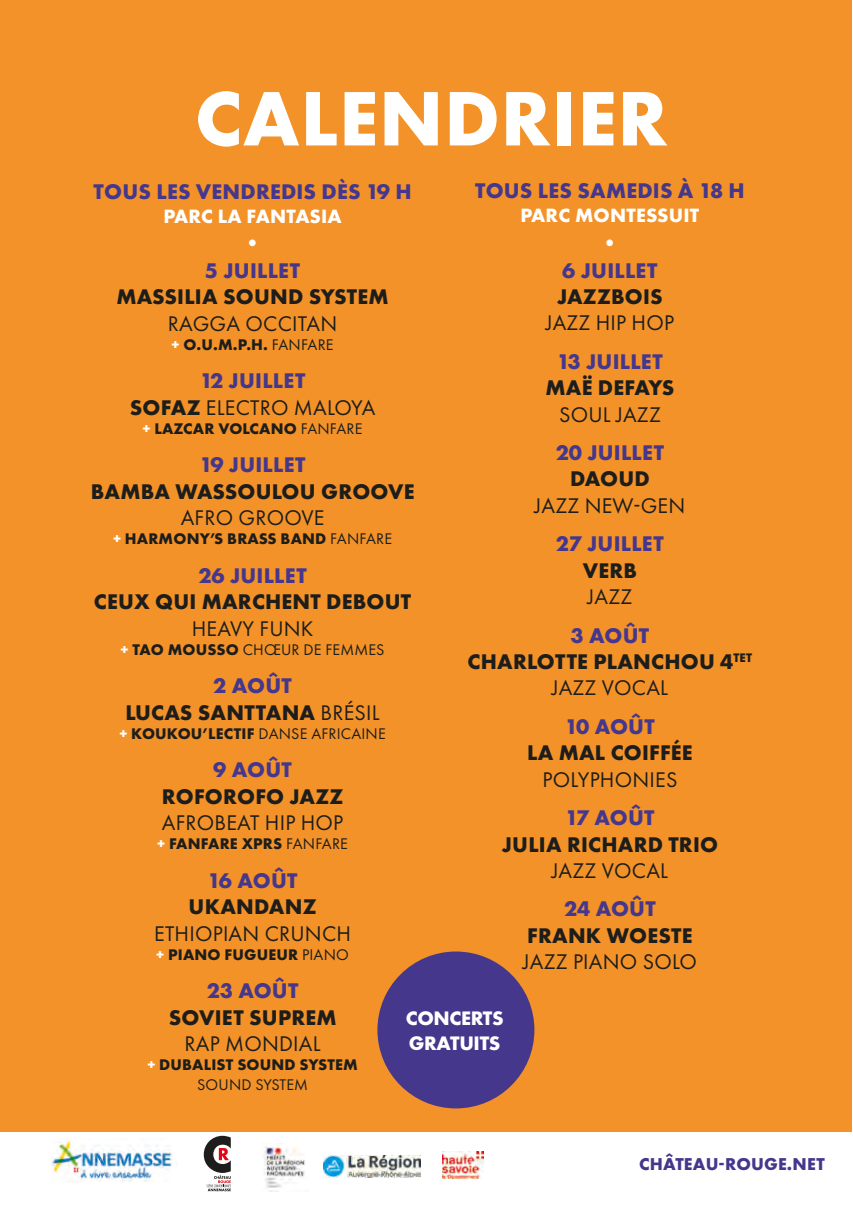
<style>
.page{position:relative;width:853px;height:1214px;background:#fff}
.page>*{position:absolute;margin:0;border:0;box-sizing:border-box;transform-origin:0 0}
.t1{font:700 80px "Futura PT";letter-spacing:.01em;color:#fff}
.t2{font:700 24px "Futura PT";color:#fff}
.t3{font:700 22px/26.4px "Futura PT";letter-spacing:.01em;color:#1d1d1b;text-align:center}
.t4{font:700 22px "Futura PT";letter-spacing:.01em;color:#44378d}
.t5{font:22px "Futura PT";letter-spacing:.01em;color:#1d1d1b}
.t6{font:700 20.2px "Futura PT";letter-spacing:-.015em;color:#fff}
.t7{font:700 20px "Futura PT";letter-spacing:.01em;color:#fff}
.t8{font:700 17.8px "Futura PT";letter-spacing:.01em;color:#45378c}
.t9{font:700 16px "Futura PT";letter-spacing:.01em;color:#1d1d1b}
.t10{font:16px "Futura PT";letter-spacing:.01em;color:#1d1d1b}
.s1{color:#fff}
.s2{font-weight:400}
.s3{font-weight:700}
.s4{font-weight:700;color:#fff}
</style>
<div class="page">
<div style="left:0;top:0;width:850px;height:1131px;background:#f39228"></div>
<img style="left:52px;top:1140px;width:121px;height:42px">
<svg style="left:204px;top:1135px;width:27px;height:56px"></svg>
<img style="left:442px;top:1151px;width:41px;height:27px">
<div style="left:377px;top:951px;width:157px;height:157px;background:#45378c;border-radius:50%"></div>
<img style="left:262px;top:1143px;width:43px;height:48px">
<img style="left:324px;top:1155px;width:96px;height:22px">
<p class="t1" style="left:195px;top:67px;width:474px">CALENDRIER</p>
<p class="t4" style="left:475px;top:177px;width:271px">TOUS LES SAMEDIS À 18 H</p>
<p class="t7" style="left:520px;top:203px;width:180px">PARC MONTESSUIT</p>
<p class="t2" style="left:597px;top:228px;width:25px">•</p>
<p class="t4" style="left:562px;top:256px;width:97px">6 JUILLET</p>
<p class="t3" style="left:557px;top:283px;width:107px">JAZZBOIS</p>
<p class="t5" style="left:545px;top:310px;width:130px">JAZZ HIP HOP</p>
<p class="t4" style="left:556px;top:347px;width:107px">13 JUILLET</p>
<p class="t3" style="left:545px;top:374px;width:130px">MAË DEFAYS</p>
<p class="t5" style="left:559px;top:401px;width:103px">SOUL JAZZ</p>
<p class="t4" style="left:555px;top:438px;width:110px">20 JUILLET</p>
<p class="t3" style="left:570px;top:465px;width:81px">DAOUD</p>
<p class="t5" style="left:534px;top:492px;width:152px">JAZZ NEW-GEN</p>
<p class="t4" style="left:555px;top:529px;width:109px">27 JUILLET</p>
<p class="t3" style="left:582px;top:556px;width:56px">VERB</p>
<p class="t5" style="left:587px;top:583px;width:46px">JAZZ</p>
<p class="t4" style="left:570px;top:621px;width:80px">3 AOÛT</p>
<p class="t3" style="left:467px;top:647px;width:286px">CHARLOTTE PLANCHOU 4<sup>TET</sup></p>
<p class="t5" style="left:551px;top:675px;width:118px">JAZZ VOCAL</p>
<p class="t4" style="left:564px;top:712px;width:91px">10 AOÛT</p>
<p class="t3" style="left:527px;top:739px;width:167px">LA MAL COIFFÉE</p>
<p class="t5" style="left:542px;top:766px;width:136px">POLYPHONIES</p>
<p class="t4" style="left:565px;top:803px;width:91px">17 AOÛT</p>
<p class="t3" style="left:501px;top:830px;width:218px">JULIA RICHARD TRIO</p>
<p class="t5" style="left:551px;top:857px;width:118px">JAZZ VOCAL</p>
<p class="t4" style="left:563px;top:894px;width:93px">24 AOÛT</p>
<p class="t3" style="left:527px;top:921px;width:167px">FRANK WOESTE</p>
<p class="t5" style="left:522px;top:948px;width:175px">JAZZ PIANO SOLO</p>
<p class="t4" style="left:94px;top:177px;width:319px">TOUS LES VENDREDIS DÈS 19 H</p>
<p class="t7" style="left:163px;top:203px;width:180px">PARC LA FANTASIA</p>
<p class="t2" style="left:240px;top:228px;width:25px">•</p>
<p class="t4" style="left:205px;top:256px;width:97px">5 JUILLET</p>
<p class="t3" style="left:116px;top:283px;width:273px">MASSILIA SOUND SYSTEM</p>
<p class="t5" style="left:168px;top:310px;width:171px">RAGGA OCCITAN</p>
<p class="t9" style="left:171px;top:334px;width:163px"><span class="s1">+</span> O.U.M.P.H. <span class="s2">FANFARE</span></p>
<p class="t4" style="left:200px;top:366px;width:107px">12 JUILLET</p>
<p class="t5" style="left:130px;top:394px;width:247px"><span class="s3">SOFAZ</span> ELECTRO MALOYA</p>
<p class="t9" style="left:142px;top:418px;width:221px"><span class="s1">+</span> LAZCAR VOLCANO <span class="s2">FANFARE</span></p>
<p class="t4" style="left:199px;top:450px;width:108px">19 JUILLET</p>
<p class="t3" style="left:91px;top:477px;width:325px">BAMBA WASSOULOU GROOVE<br><span class="s2">AFRO GROOVE</span></p>
<p class="t9" style="left:113px;top:528px;width:280px"><span class="s1">+</span> HARMONY’S BRASS BAND <span class="s2">FANFARE</span></p>
<p class="t4" style="left:198px;top:561px;width:110px">26 JUILLET</p>
<p class="t3" style="left:94px;top:588px;width:319px">CEUX QUI MARCHENT DEBOUT<br><span class="s2">HEAVY FUNK</span></p>
<p class="t10" style="left:121px;top:640px;width:265px"><span class="s4">+</span> <span class="s3">TAO MOUSSO</span> CHŒUR DE FEMMES</p>
<p class="t4" style="left:213px;top:671px;width:80px">2 AOÛT</p>
<p class="t3" style="left:125px;top:698px;width:256px">LUCAS SANTTANA <span class="s2">BRÉSIL</span></p>
<p class="t10" style="left:119px;top:724px;width:268px"><span class="s4">+</span> <span class="s3">KOUKOU’LECTIF</span> DANSE AFRICAINE</p>
<p class="t4" style="left:213px;top:755px;width:80px">9 AOÛT</p>
<p class="t3" style="left:162px;top:782px;width:183px">ROFOROFO JAZZ</p>
<p class="t5" style="left:162px;top:809px;width:183px">AFROBEAT HIP HOP</p>
<p class="t9" style="left:157px;top:833px;width:192px"><span class="s1">+</span> FANFARE XPRS <span class="s2">FANFARE</span></p>
<p class="t4" style="left:207px;top:866px;width:91px">16 AOÛT</p>
<p class="t3" style="left:188px;top:892px;width:129px">UKANDANZ</p>
<p class="t5" style="left:154px;top:920px;width:198px">ETHIOPIAN CRUNCH</p>
<p class="t9" style="left:156px;top:944px;width:194px"><span class="s1">+</span> PIANO FUGUEUR <span class="s2">PIANO</span></p>
<p class="t4" style="left:206px;top:976px;width:93px">23 AOÛT</p>
<p class="t3" style="left:169px;top:1003px;width:169px">SOVIET SUPREM</p>
<p class="t5" style="left:184px;top:1030px;width:138px">RAP MONDIAL</p>
<p class="t9" style="left:147px;top:1054px;width:212px"><span class="s1">+</span> DUBALIST SOUND SYSTEM</p>
<p class="t10" style="left:197px;top:1074px;width:112px">SOUND SYSTEM</p>
<p class="t6" style="left:405px;top:1005px;width:99px">CONCERTS</p>
<p class="t6" style="left:408px;top:1029px;width:93px">GRATUITS</p>
<p class="t8" style="left:638px;top:1152px;width:187px">CHÂTEAU-ROUGE.NET</p>
</div>
